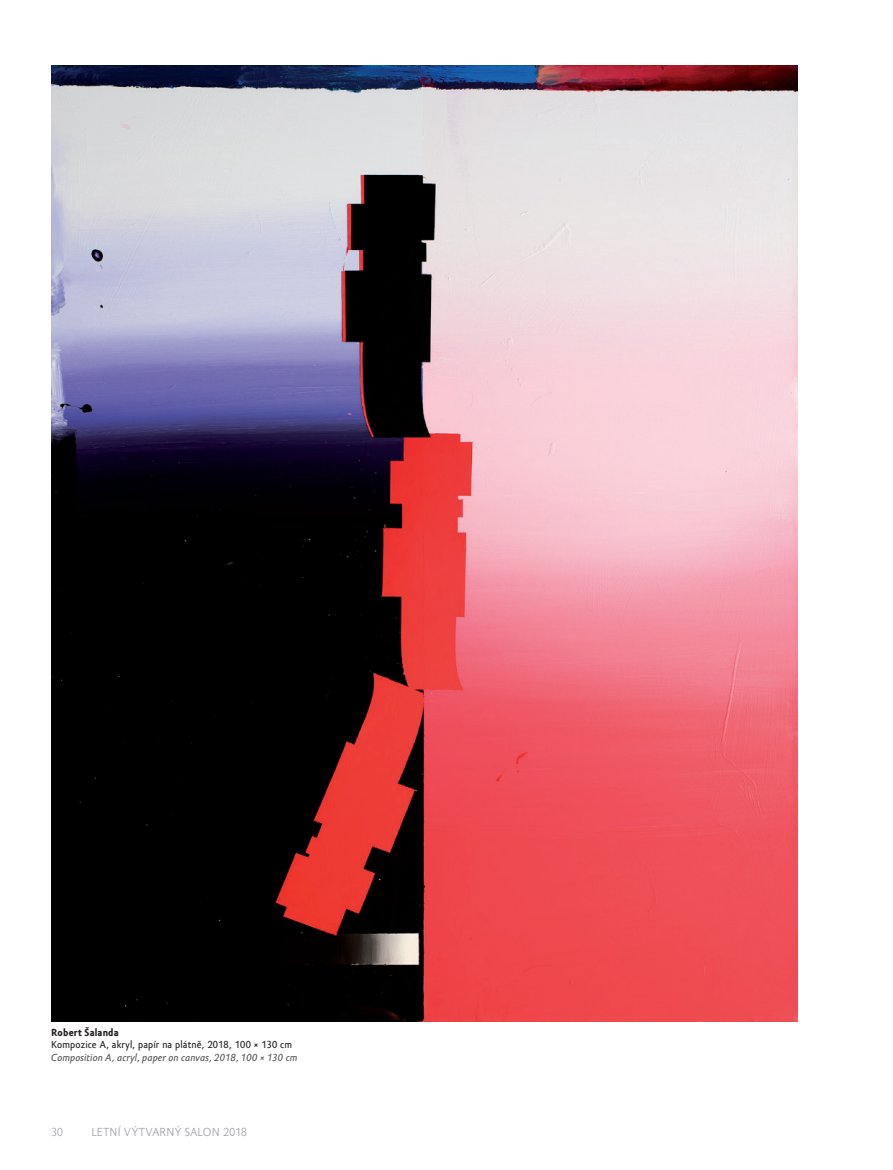
<style>
.page{position:relative;width:893px;height:1170px;background:#fff}
.page>*{position:absolute;margin:0;border:0;box-sizing:border-box;transform-origin:0 0}
.t1{font:12px "Amor Sans Pro";letter-spacing:.035em;color:#9d9ea7}
.t2{font:italic 10.5px "Amor Sans Text Pro";letter-spacing:.01em;color:#575657}
.t3{font:10.5px "Amor Sans Text Pro";letter-spacing:.015em;color:#231f20}
.t4{font:700 10.5px "Amor Sans Text Pro";letter-spacing:.015em;color:#231f20}
</style>
<div class="page">
<img style="left:51px;top:65px;width:747px;height:956px">
<p class="t4" style="left:51px;top:1025px;width:69px">Robert Šalanda</p>
<p class="t3" style="left:51px;top:1038px;width:242px">Kompozice A, akryl, papír na plátně, 2018, 100 × 130 cm</p>
<p class="t2" style="left:51px;top:1051px;width:247px">Composition A, acryl, paper on canvas, 2018, 100 × 130 cm</p>
<p class="t1" style="left:51px;top:1125px;width:13px">30</p>
<p class="t1" style="left:91px;top:1125px;width:157px">LETNÍ VÝTVARNÝ SALON 2018</p>
</div>
